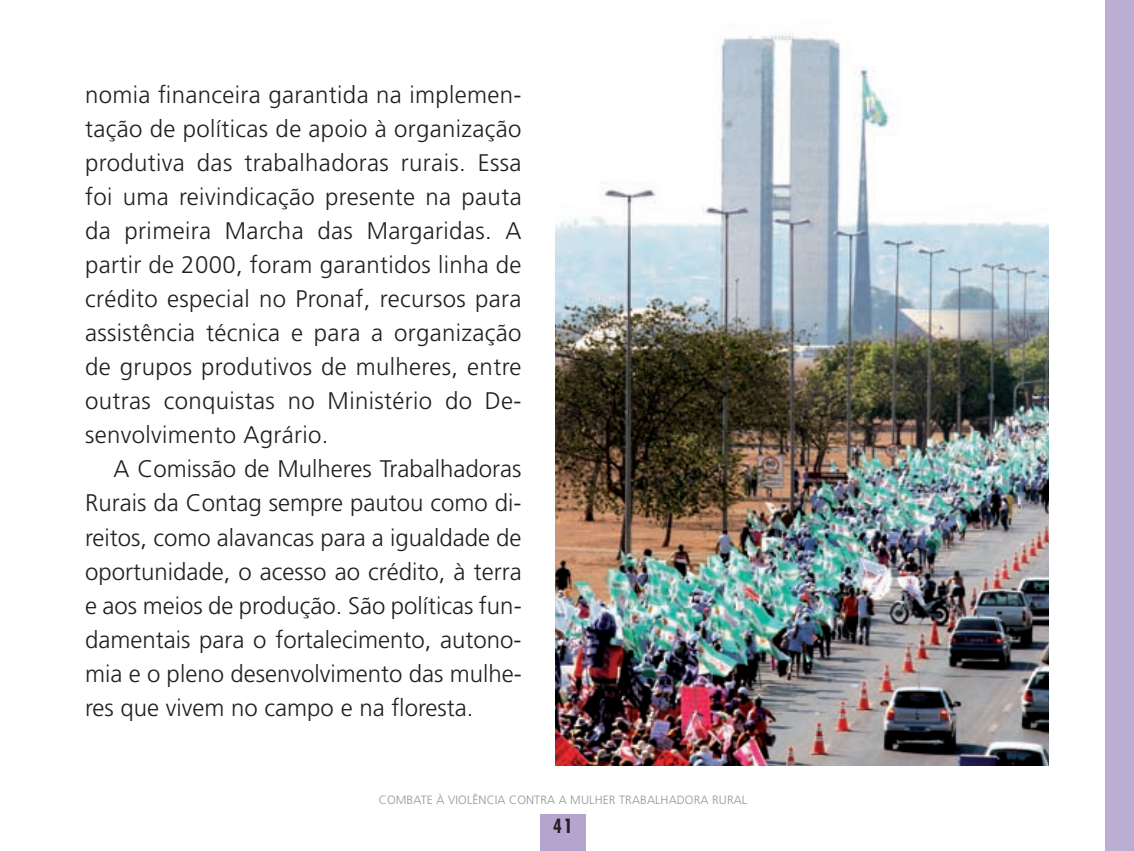
<style>
.page{position:relative;width:1134px;height:851px;background:#fff}
.page>*{position:absolute;margin:0;border:0;box-sizing:border-box;transform-origin:0 0}
.t1{font:300 24px/34px "Frutiger";letter-spacing:.005em;color:#231f20;text-align:justify}
.t2{font:700 condensed 20px "Futura BT";color:#231f20}
.t3{font:300 12px "Frutiger";color:#939598}
</style>
<div class="page">
<div style="left:540px;top:813px;width:45px;height:37px;background:#b5a4ce"></div>
<div style="left:1106px;top:0;width:28px;height:850px;background:#bcadd2"></div>
<img style="left:556px;top:32px;width:493px;height:733px">
<p class="t1" style="left:85px;top:78px;width:438px">nomia financeira garantida na implemen&shy;tação de políticas de apoio à organização produtiva das trabalhadoras rurais. Essa foi uma reivindicação presente na pauta da primeira Marcha das Margaridas. A partir de 2000, foram garantidos linha de crédito especial no Pronaf, recursos para assistência técnica e para a organização de grupos produtivos de mulheres, entre outras conquistas no Ministério do De&shy;senvolvimento Agrário.</p>
<p class="t1" style="left:85px;top:452px;width:438px;text-indent:28px">A Comissão de Mulheres Trabalhadoras Rurais da Contag sempre pautou como di&shy;reitos, como alavancas para a igualdade de oportunidade, o acesso ao crédito, à terra e aos meios de produção. São políticas fun&shy;damentais para o fortalecimento, autono&shy;mia e o pleno desenvolvimento das mulhe&shy;res que vivem no campo e na floresta.</p>
<p class="t3" style="left:379px;top:793px;width:17px">Combate</p>
<p class="t3" style="left:436px;top:793px;width:50px">à violência</p>
<p class="t3" style="left:509px;top:793px;width:9px">contra</p>
<p class="t3" style="left:559px;top:793px;width:20px">a mulher</p>
<p class="t3" style="left:619px;top:793px;width:9px">trabalhadora</p>
<p class="t3" style="left:712px;top:793px;width:8px">rural</p>
<p class="t2" style="left:553px;top:813px;width:21px">41</p>
</div>
